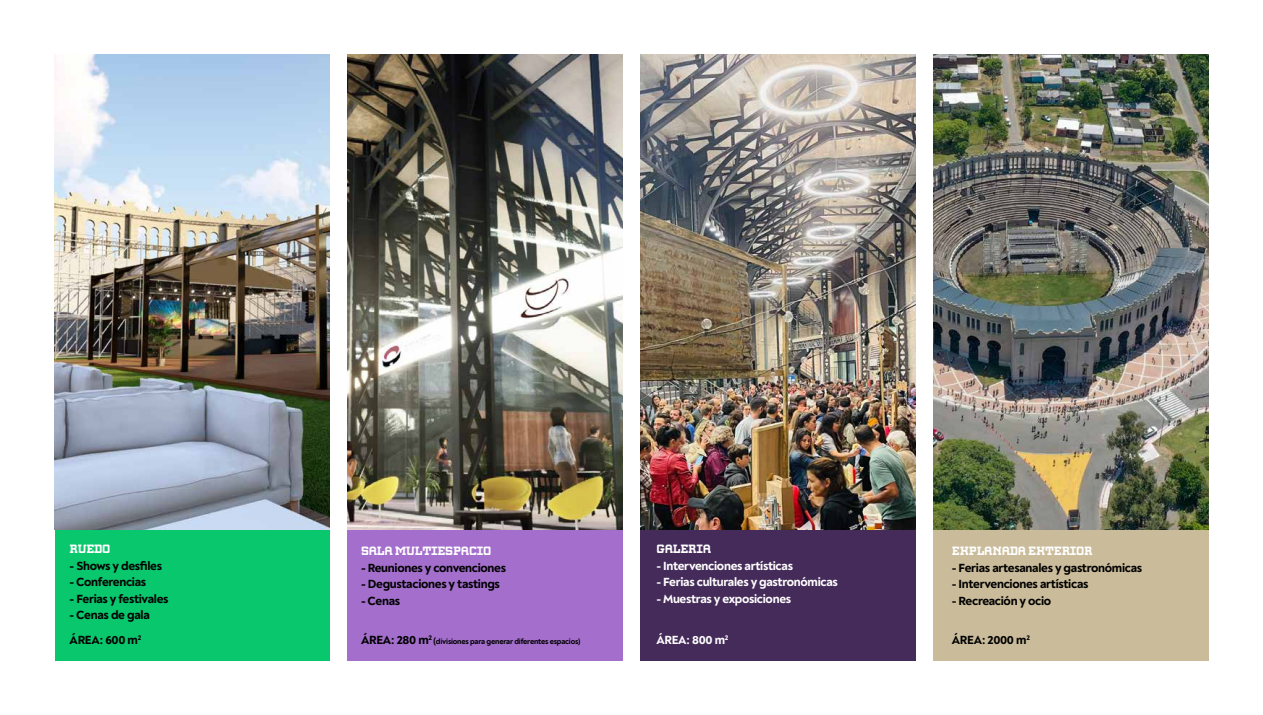
<style>
.page{position:relative;width:1263px;height:715px;background:#fff}
.page>*{position:absolute;margin:0;border:0;box-sizing:border-box;transform-origin:0 0}
.t1{font:800 12px "Noah Head";letter-spacing:-.025em;color:#000}
.t2{font:800 12px "Noah Head";letter-spacing:-.025em;color:#fff}
.t3{font:12px "RSCV06";letter-spacing:-.025em;color:#fff}
.t4{font:800 7.5px "Noah Head";letter-spacing:-.025em;color:#000}
.s1{font-size:9px}
</style>
<div class="page">
<div style="left:55px;top:54px;width:274px;height:606px;background:#09c76d"></div>
<div style="left:347px;top:54px;width:275px;height:606px;background:#a36ecc"></div>
<div style="left:640px;top:54px;width:276px;height:606px;background:#452b59"></div>
<div style="left:934px;top:54px;width:275px;height:606px;background:#cabc9a"></div>
<img style="left:55px;top:54px;width:274px;height:475px">
<img style="left:640px;top:54px;width:276px;height:475px">
<img style="left:347px;top:54px;width:275px;height:475px">
<img style="left:934px;top:54px;width:275px;height:475px">
<p class="t3" style="left:70px;top:541px;width:42px">RUEDO</p>
<p class="t1" style="left:70px;top:557px;width:94px">- Shows y desfiles</p>
<p class="t1" style="left:70px;top:574px;width:78px">- Conferencias</p>
<p class="t1" style="left:70px;top:590px;width:100px">- Ferias y festivales</p>
<p class="t1" style="left:70px;top:607px;width:82px">- Cenas de gala</p>
<p class="t3" style="left:361px;top:543px;width:132px">SALA MULTIESPACIO</p>
<p class="t1" style="left:361px;top:559px;width:147px">- Reuniones y convenciones</p>
<p class="t1" style="left:361px;top:576px;width:140px">- Degustaciones y tastings</p>
<p class="t1" style="left:361px;top:592px;width:41px">- Cenas</p>
<p class="t3" style="left:656px;top:541px;width:56px">GALERIA</p>
<p class="t2" style="left:656px;top:557px;width:138px">- Intervenciones artísticas</p>
<p class="t2" style="left:656px;top:574px;width:183px">- Ferias culturales y gastronómicas</p>
<p class="t2" style="left:656px;top:590px;width:136px">- Muestras y exposiciones</p>
<p class="t3" style="left:952px;top:543px;width:142px">EXPLANADA EXTERIOR</p>
<p class="t1" style="left:952px;top:559px;width:192px">- Ferias artesanales y gastronómicas</p>
<p class="t1" style="left:952px;top:576px;width:138px">- Intervenciones artísticas</p>
<p class="t1" style="left:952px;top:592px;width:101px">- Recreación y ocio</p>
<p class="t1" style="left:70px;top:631px;width:73px">ÁREA: 600 m<sup>2</sup></p>
<p class="t1" style="left:361px;top:631px;width:72px">ÁREA: 280 m<sup>2</sup></p>
<p class="t1" style="left:952px;top:631px;width:79px">ÁREA: 2000 m<sup>2</sup></p>
<p class="t4" style="left:433px;top:636px;width:149px"><span class="s1">(</span>divisiones para generar diferentes espacios)</p>
<p class="t2" style="left:656px;top:631px;width:73px">ÁREA: 800 m<sup>2</sup></p>
</div>
